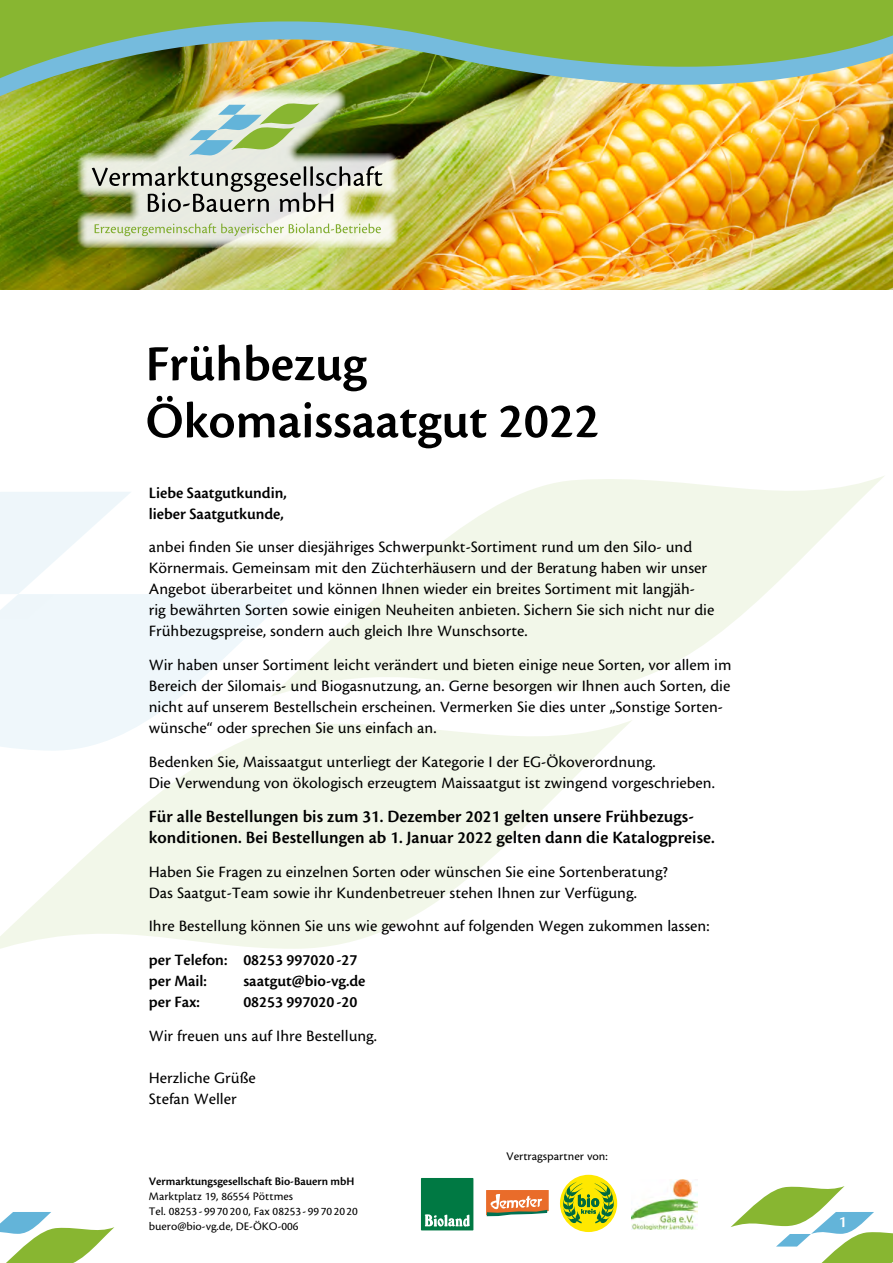
<style>
.page{position:relative;width:893px;height:1263px;background:#fff}
.page>*{position:absolute;margin:0;border:0;box-sizing:border-box;transform-origin:0 0}
.t1{font:600 52.5px/57px "Cronos";color:#000}
.t2{font:600 18px/21px "Cronos";letter-spacing:.005em;color:#000}
.t3{font:16.5px/21px "Cronos";color:#000}
.t4{font:600 16.5px/21px "Cronos";color:#000}
.t5{font:600 16.5px "Cronos";color:#fff}
.t6{font:12.3px "Cronos";color:#000}
.t7{font:12px/15px "Cronos";color:#000}
.t8{font:600 12px "Cronos";color:#000}
</style>
<div class="page">
<svg style="left:0;top:1212px;width:114px;height:51px"></svg>
<svg style="left:731px;top:1186px;width:162px;height:77px"></svg>
<div style="left:420px;top:1177px;width:55px;height:55px;background:#8fc4ac;border-radius:2px"></div>
<div style="left:421px;top:1178px;width:52px;height:52px;background:#007943"></div>
<svg style="left:425px;top:1214px;width:45px;height:13px"></svg>
<svg style="left:486px;top:1190px;width:63px;height:26px;background:#d58d5d"></svg>
<div style="left:560px;top:1175px;width:57px;height:57px;background:#ffe800;border-radius:50%"></div>
<svg style="left:563px;top:1181px;width:51px;height:42px"></svg>
<img style="left:632px;top:1179px;width:65px;height:50px">
<img style="left:0;top:124px;width:893px;height:165px">
<svg style="left:0;top:720px;width:632px;height:229px;fill:#f2f7e9"></svg>
<svg style="left:292px;top:476px;width:592px;height:215px;fill:#f2f7e9"></svg>
<svg style="left:0;top:594px;width:292px;height:158px;fill:#eff7fb"></svg>
<svg style="left:0;top:492px;width:186px;height:127px"></svg>
<img style="left:0;top:106px;width:893px;height:18px">
<img style="left:0;top:0;width:893px;height:106px">
<img style="left:77px;top:89px;width:322px;height:159px">
<svg style="left:189px;top:103px;width:131px;height:53px;background:#afcaa5"></svg>
<svg style="left:92px;top:166px;width:290px;height:46px;background:#afb2a1"></svg>
<svg style="left:95px;top:223px;width:286px;height:13px;background:#d7e1c0"></svg>
<h1 class="t1" style="left:146px;top:336px;width:455px">Frühbezug<br>Ökomaissaatgut 2022</h1>
<p class="t4" style="left:149px;top:482px;width:140px">Liebe Saatgutkundin, lieber Saatgutkunde,</p>
<p class="t3" style="left:149px;top:537px;width:567px">anbei finden Sie unser diesjähriges Schwerpunkt-Sortiment rund um den Silo- und Körnermais. Gemeinsam mit den Züchterhäusern und der Beratung haben wir unser Angebot überarbeitet und können Ihnen wieder ein breites Sortiment mit langjäh&shy;rig bewährten Sorten sowie einigen Neuheiten anbieten. Sichern Sie sich nicht nur die Frühbezugspreise, sondern auch gleich Ihre Wunschsorte.</p>
<p class="t3" style="left:149px;top:655px;width:584px">Wir haben unser Sortiment leicht verändert und bieten einige neue Sorten, vor allem im Bereich der Silomais- und Biogasnutzung, an. Gerne besorgen wir Ihnen auch Sorten, die nicht auf unserem Bestellschein erscheinen. Vermerken Sie dies unter „Sonstige Sorten&shy;wünsche“ oder sprechen Sie uns einfach an.</p>
<p class="t3" style="left:149px;top:752px;width:568px">Bedenken Sie, Maissaatgut unterliegt der Kategorie I der EG-Ökoverordnung.<br>Die Verwendung von ökologisch erzeugtem Maissaatgut ist zwingend vorgeschrieben.</p>
<p class="t2" style="left:149px;top:806px;width:568px">Für alle Bestellungen bis zum 31. Dezember 2021 gelten unsere Frühbezugs&shy;konditionen. Bei Bestellungen ab 1. Januar 2022 gelten dann die Katalogpreise.</p>
<p class="t3" style="left:149px;top:861px;width:521px">Haben Sie Fragen zu einzelnen Sorten oder wünschen Sie eine Sortenberatung?<br>Das Saatgut-Team sowie ihr Kundenbetreuer stehen Ihnen zur Verfügung.</p>
<p class="t3" style="left:149px;top:916px;width:562px">Ihre Bestellung können Sie uns wie gewohnt auf folgenden Wegen zukommen lassen:</p>
<p class="t4" style="left:149px;top:949px;width:210px">per Telefon: 08253 997020 -27 per Mail:</p>
<p class="t4" style="left:243px;top:970px;width:124px">saatgut@bio-vg.de</p>
<p class="t4" style="left:149px;top:991px;width:52px">per Fax:</p>
<p class="t4" style="left:243px;top:991px;width:116px">08253 997020 -20</p>
<p class="t3" style="left:149px;top:1025px;width:230px">Wir freuen uns auf Ihre Bestellung.</p>
<p class="t3" style="left:149px;top:1067px;width:109px">Herzliche Grüße<br>Stefan Weller</p>
<p class="t8" style="left:149px;top:1175px;width:207px">Vermarktungsgesellschaft Bio-Bauern mbH</p>
<p class="t7" style="left:149px;top:1189px;width:211px">Marktplatz 19, 86554 Pöttmes<br>Tel. 08253 - 99 70 20 0, Fax 08253 - 99 70 20 20 buero@bio-vg.de, DE-ÖKO-006</p>
<p class="t6" style="left:506px;top:1150px;width:103px">Vertragspartner von:</p>
<p class="t5" style="left:839px;top:1213px;width:9px">1</p>
</div>
